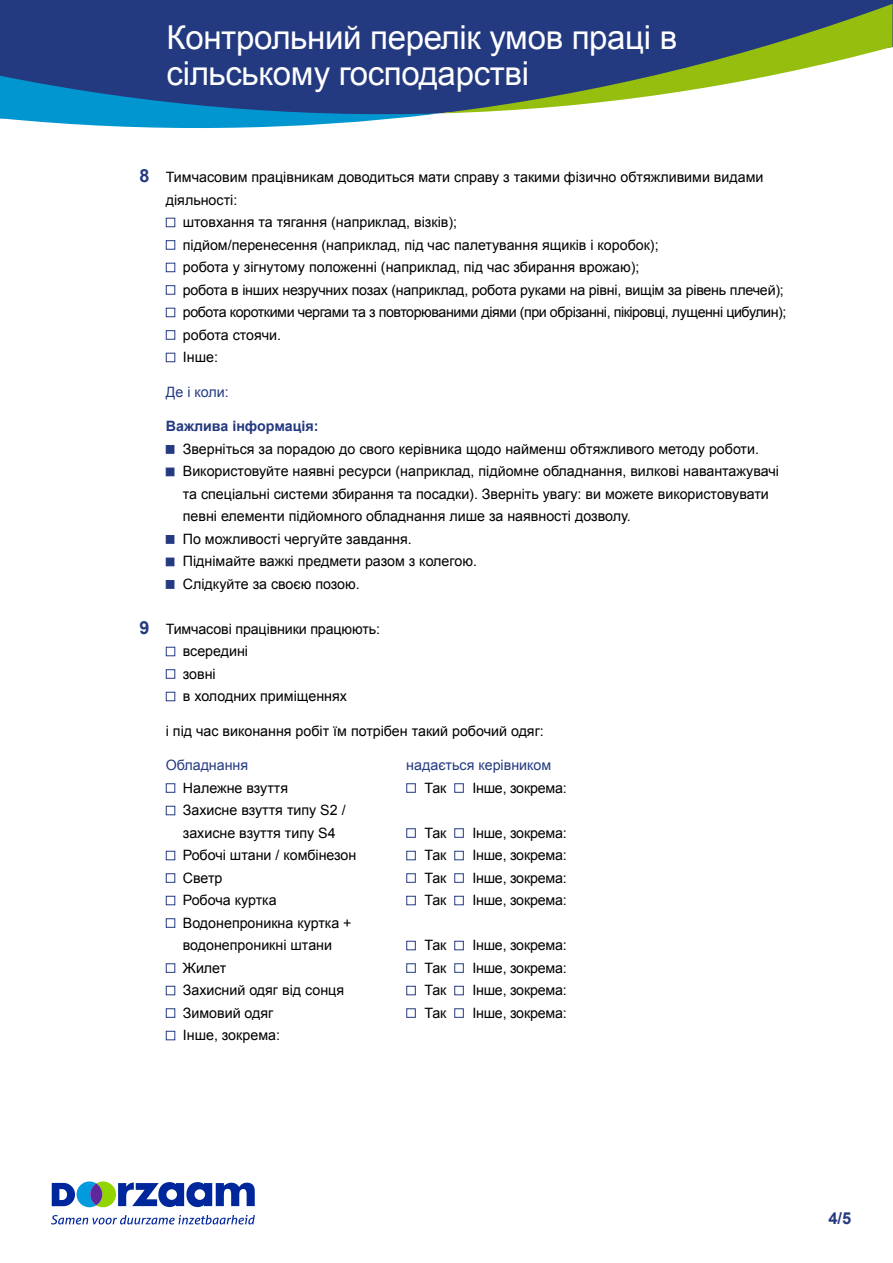
<style>
.page{position:relative;width:893px;height:1263px;background:#fff}
.page>*{position:absolute;margin:0;border:0;box-sizing:border-box;transform-origin:0 0}
.t1{font:33px/36px "Arial";letter-spacing:-.01em;color:#fff}
.t2{font:700 16.5px "Arial";color:#243a80}
.t3{font:14.25px/22.5px "Arial";color:#000}
.t4{font:14.25px "Arial";letter-spacing:-.03em;color:#000}
.t5{font:14.25px "Arial";color:#243a80}
.t6{font:700 14.25px "Arial";color:#243a80}
.s1{font-weight:700;font-size:18px;color:#243a80}
</style>
<div class="page">
<svg style="left:52px;top:1181px;width:203px;height:26px"></svg>
<svg style="left:51px;top:1215px;width:204px;height:9px"></svg>
<div style="left:0;top:0;width:893px;height:114px;background:#243a80"></div>
<svg style="left:0;top:76px;width:440px;height:52px;background:#276eaa"></svg>
<svg style="left:440px;top:4px;width:452px;height:109px;fill:#243a80"></svg>
<div style="left:166px;top:218px;width:9px;height:9px;border:1px solid #243a80"></div>
<div style="left:166px;top:240px;width:9px;height:10px;border:1px solid #243a80"></div>
<div style="left:166px;top:263px;width:9px;height:9px;border:1px solid #243a80"></div>
<div style="left:166px;top:285px;width:9px;height:10px;border:1px solid #243a80"></div>
<div style="left:166px;top:308px;width:9px;height:9px;border:1px solid #243a80"></div>
<div style="left:166px;top:330px;width:9px;height:10px;border:1px solid #243a80"></div>
<div style="left:166px;top:353px;width:9px;height:9px;border:1px solid #243a80"></div>
<div style="left:166px;top:445px;width:8px;height:9px;background:#243a80;border:1px solid #243a80"></div>
<div style="left:166px;top:468px;width:8px;height:8px;background:#243a80;border:1px solid #243a80"></div>
<div style="left:166px;top:535px;width:8px;height:9px;background:#243a80;border:1px solid #243a80"></div>
<div style="left:166px;top:558px;width:8px;height:8px;background:#243a80;border:1px solid #243a80"></div>
<div style="left:166px;top:580px;width:8px;height:9px;background:#243a80;border:1px solid #243a80"></div>
<div style="left:166px;top:647px;width:9px;height:9px;border:1px solid #243a80"></div>
<div style="left:166px;top:669px;width:9px;height:10px;border:1px solid #243a80"></div>
<div style="left:166px;top:692px;width:9px;height:9px;border:1px solid #243a80"></div>
<div style="left:166px;top:783px;width:9px;height:10px;border:1px solid #243a80"></div>
<div style="left:406px;top:783px;width:10px;height:10px;border:1px solid #243a80"></div>
<div style="left:454px;top:783px;width:10px;height:10px;border:1px solid #243a80"></div>
<div style="left:166px;top:806px;width:9px;height:9px;border:1px solid #243a80"></div>
<div style="left:406px;top:828px;width:10px;height:10px;border:1px solid #243a80"></div>
<div style="left:454px;top:828px;width:10px;height:10px;border:1px solid #243a80"></div>
<div style="left:166px;top:851px;width:9px;height:9px;border:1px solid #243a80"></div>
<div style="left:406px;top:851px;width:10px;height:9px;border:1px solid #243a80"></div>
<div style="left:454px;top:851px;width:10px;height:9px;border:1px solid #243a80"></div>
<div style="left:166px;top:873px;width:9px;height:10px;border:1px solid #243a80"></div>
<div style="left:406px;top:873px;width:10px;height:10px;border:1px solid #243a80"></div>
<div style="left:454px;top:873px;width:10px;height:10px;border:1px solid #243a80"></div>
<div style="left:166px;top:896px;width:9px;height:9px;border:1px solid #243a80"></div>
<div style="left:406px;top:896px;width:10px;height:9px;border:1px solid #243a80"></div>
<div style="left:454px;top:896px;width:10px;height:9px;border:1px solid #243a80"></div>
<div style="left:166px;top:918px;width:9px;height:10px;border:1px solid #243a80"></div>
<div style="left:406px;top:941px;width:10px;height:9px;border:1px solid #243a80"></div>
<div style="left:454px;top:941px;width:10px;height:9px;border:1px solid #243a80"></div>
<div style="left:166px;top:963px;width:9px;height:10px;border:1px solid #243a80"></div>
<div style="left:406px;top:963px;width:10px;height:10px;border:1px solid #243a80"></div>
<div style="left:454px;top:963px;width:10px;height:10px;border:1px solid #243a80"></div>
<div style="left:166px;top:986px;width:9px;height:9px;border:1px solid #243a80"></div>
<div style="left:406px;top:986px;width:10px;height:9px;border:1px solid #243a80"></div>
<div style="left:454px;top:986px;width:10px;height:9px;border:1px solid #243a80"></div>
<div style="left:166px;top:1008px;width:9px;height:10px;border:1px solid #243a80"></div>
<div style="left:406px;top:1008px;width:10px;height:10px;border:1px solid #243a80"></div>
<div style="left:454px;top:1008px;width:10px;height:10px;border:1px solid #243a80"></div>
<div style="left:166px;top:1031px;width:9px;height:9px;border:1px solid #243a80"></div>
<h1 class="t1" style="left:166px;top:20px;width:512px">Контрольний перелік умов праці в сільському господарстві</h1>
<p class="t3" style="left:140px;top:166px;width:625px"><span class="s1">8</span> Тимчасовим працівникам доводиться мати справу з такими фізично обтяжливими видами</p>
<p class="t3" style="left:166px;top:189px;width:73px">діяльності:</p>
<p class="t3" style="left:183px;top:211px;width:276px">штовхання та тягання (наприклад, візків);</p>
<p class="t3" style="left:183px;top:234px;width:477px">підйом/перенесення (наприклад, під час палетування ящиків і коробок);</p>
<p class="t3" style="left:183px;top:256px;width:458px">робота у зігнутому положенні (наприклад, під час збирання врожаю);</p>
<p class="t3" style="left:183px;top:279px;width:603px">робота в інших незручних позах (наприклад, робота руками на рівні, вищім за рівень плечей);</p>
<p class="t4" style="left:183px;top:303px;width:605px">робота короткими чергами та з повторюваними діями (при обрізанні, пікіровці, лущенні цибулин);</p>
<p class="t3" style="left:183px;top:324px;width:100px">робота стоячи.</p>
<p class="t3" style="left:183px;top:346px;width:37px">Інше:</p>
<p class="t5" style="left:166px;top:382px;width:64px">Де і коли:</p>
<p class="t6" style="left:166px;top:417px;width:154px">Важлива інформація:</p>
<p class="t3" style="left:183px;top:438px;width:598px">Зверніться за порадою до свого керівника щодо найменш обтяжливого методу роботи.<br>Використовуйте наявні ресурси (наприклад, підйомне обладнання, вилкові навантажувачі та спеціальні системи збирання та посадки). Зверніть увагу: ви можете використовувати певні елементи підйомного обладнання лише за наявності дозволу.<br>По можливості чергуйте завдання.<br>Піднімайте важкі предмети разом з колегою.<br>Слідкуйте за своєю позою.</p>
<p class="t3" style="left:183px;top:618px;width:199px;text-indent:-43px"><span class="s1">9</span> Тимчасові працівники працюють: всередині<br>зовні<br>в холодних приміщеннях</p>
<p class="t3" style="left:166px;top:720px;width:379px">і під час виконання робіт їм потрібен такий робочий одяг:</p>
<p class="t5" style="left:166px;top:756px;width:84px">Обладнання</p>
<p class="t5" style="left:406px;top:756px;width:146px">надається керівником</p>
<p class="t3" style="left:183px;top:777px;width:107px">Належне взуття</p>
<p class="t3" style="left:424px;top:777px;width:24px">Так</p>
<p class="t3" style="left:472px;top:777px;width:96px">Інше, зокрема:</p>
<p class="t3" style="left:183px;top:799px;width:164px">Захисне взуття типу S2 / захисне взуття типу S4</p>
<p class="t3" style="left:424px;top:822px;width:24px">Так</p>
<p class="t3" style="left:472px;top:822px;width:96px">Інше, зокрема:</p>
<p class="t3" style="left:183px;top:844px;width:175px">Робочі штани / комбінезон</p>
<p class="t3" style="left:424px;top:844px;width:24px">Так</p>
<p class="t3" style="left:472px;top:844px;width:96px">Інше, зокрема:</p>
<p class="t3" style="left:183px;top:867px;width:41px">Светр</p>
<p class="t3" style="left:424px;top:867px;width:24px">Так</p>
<p class="t3" style="left:472px;top:867px;width:96px">Інше, зокрема:</p>
<p class="t3" style="left:183px;top:889px;width:95px">Робоча куртка</p>
<p class="t3" style="left:424px;top:889px;width:24px">Так</p>
<p class="t3" style="left:472px;top:889px;width:96px">Інше, зокрема:</p>
<p class="t3" style="left:183px;top:912px;width:170px">Водонепроникна куртка + водонепроникні штани</p>
<p class="t3" style="left:424px;top:934px;width:24px">Так</p>
<p class="t3" style="left:472px;top:934px;width:96px">Інше, зокрема:</p>
<p class="t3" style="left:183px;top:957px;width:45px">Жилет</p>
<p class="t3" style="left:424px;top:957px;width:24px">Так</p>
<p class="t3" style="left:472px;top:957px;width:96px">Інше, зокрема:</p>
<p class="t3" style="left:183px;top:979px;width:163px">Захисний одяг від сонця</p>
<p class="t3" style="left:424px;top:979px;width:24px">Так</p>
<p class="t3" style="left:472px;top:979px;width:96px">Інше, зокрема:</p>
<p class="t3" style="left:183px;top:1002px;width:92px">Зимовий одяг</p>
<p class="t3" style="left:424px;top:1002px;width:24px">Так</p>
<p class="t3" style="left:472px;top:1002px;width:96px">Інше, зокрема:</p>
<p class="t3" style="left:183px;top:1024px;width:99px">Інше, зокрема:</p>
<p class="t2" style="left:828px;top:1207px;width:24px">4/5</p>
</div>
